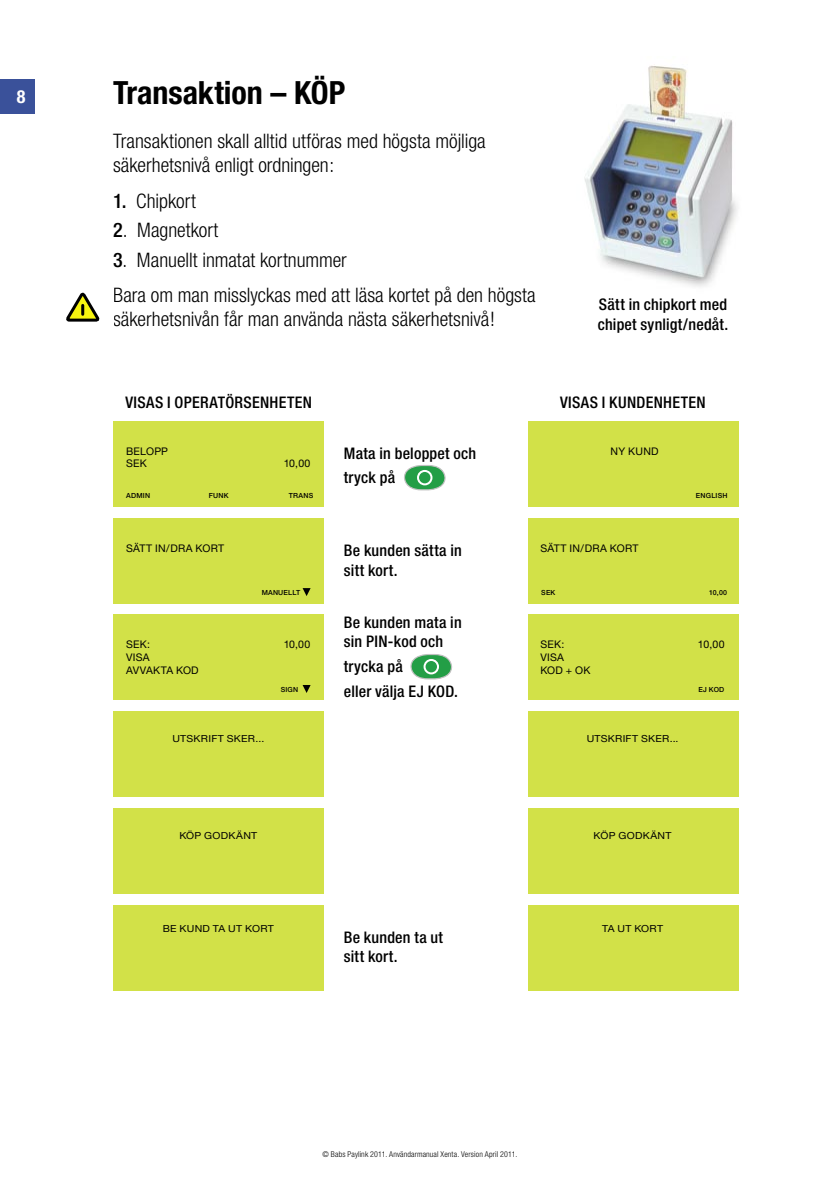
<style>
.page{position:relative;width:840px;height:1191px;background:#fff}
.page>*{position:absolute;margin:0;border:0;box-sizing:border-box;transform-origin:0 0}
.t1{font:700 condensed 32px "Helvetica Neue";color:#000}
.t2{font:300 condensed 20px/24px "Helvetica Neue";color:#000}
.t3{font:700 condensed 18px "Helvetica Neue";color:#fff}
.t4{font:500 condensed 16px/19.2px "Helvetica Neue";letter-spacing:.015em;color:#000}
.t5{font:10.6px/12.6px "Helvetica Neue";letter-spacing:.025em;color:#000}
.t6{font:9.8px "Helvetica Neue";letter-spacing:.025em;color:#000;scale:1.08 1}
.t7{font:300 condensed 8px "Helvetica Neue";letter-spacing:.02em;color:#000}
.t8{font:500 7px "Helvetica Neue";letter-spacing:.025em;color:#000}
.s1{font-weight:500}
</style>
<div class="page">
<div style="left:0;top:79px;width:34px;height:34px;background:#3a519a"></div>
<img style="left:584px;top:65px;width:153px;height:222px">
<svg style="left:66px;top:292px;width:34px;height:30px"></svg>
<div style="left:113px;top:421px;width:211px;height:85px;background:#d2e148"></div>
<div style="left:113px;top:518px;width:211px;height:85px;background:#d2e148"></div>
<svg style="left:302px;top:588px;width:9px;height:8px"></svg>
<div style="left:113px;top:711px;width:211px;height:85px;background:#d2e148"></div>
<div style="left:113px;top:808px;width:211px;height:85px;background:#d2e148"></div>
<div style="left:113px;top:905px;width:211px;height:85px;background:#d2e148"></div>
<div style="left:113px;top:615px;width:211px;height:85px;background:#d2e148"></div>
<svg style="left:302px;top:685px;width:9px;height:8px"></svg>
<svg style="left:404px;top:465px;width:42px;height:25px"></svg>
<div style="left:417px;top:470px;width:15px;height:15px;border:2px solid #fff;border-radius:50%"></div>
<svg style="left:410px;top:654px;width:42px;height:25px"></svg>
<div style="left:423px;top:659px;width:16px;height:15px;border:2px solid #fff;border-radius:50%"></div>
<div style="left:527px;top:421px;width:211px;height:85px;background:#d2e148"></div>
<div style="left:527px;top:518px;width:211px;height:85px;background:#d2e148"></div>
<div style="left:527px;top:711px;width:211px;height:85px;background:#d2e148"></div>
<div style="left:527px;top:808px;width:211px;height:85px;background:#d2e148"></div>
<div style="left:527px;top:905px;width:211px;height:85px;background:#d2e148"></div>
<div style="left:527px;top:615px;width:211px;height:85px;background:#d2e148"></div>
<p class="t3" style="left:17px;top:86px;width:10px">8</p>
<h1 class="t1" style="left:113px;top:73px;width:234px">Transaktion – KÖP</h1>
<p class="t2" style="left:113px;top:129px;width:374px">Transaktionen skall alltid utföras med högsta möjliga säkerhetsnivå enligt ordningen:</p>
<p class="t2" style="left:113px;top:188px;width:84px"><span class="s1">1.</span> Chipkort</p>
<p class="t2" style="left:113px;top:218px;width:107px"><span class="s1">2</span>. Magnetkort</p>
<p class="t2" style="left:113px;top:242px;width:424px;line-height:35.4px"><span class="s1">3</span>. Manuellt inmatat kortnummer<br>Bara om man misslyckas med att läsa kortet på den högsta</p>
<p class="t2" style="left:113px;top:307px;width:383px">säkerhetsnivån får man använda nästa säkerhetsnivå!</p>
<p class="t4" style="left:125px;top:392px;width:188px">VISAS I OPERATÖRSENHETEN</p>
<p class="t5" style="left:126px;top:444px;width:43px">BELOPP<br>SEK</p>
<p class="t5" style="left:283px;top:457px;width:28px">10,00</p>
<p class="t8" style="left:126px;top:491px;width:25px">ADMIN</p>
<p class="t8" style="left:209px;top:491px;width:21px">FUNK</p>
<p class="t8" style="left:289px;top:491px;width:26px">TRANS</p>
<p class="t4" style="left:343px;top:441px;width:134px;line-height:24px">Mata in beloppet och tryck på</p>
<p class="t4" style="left:597px;top:295px;width:132px">Sätt in chipkort med chipet synligt/nedåt.</p>
<p class="t4" style="left:559px;top:392px;width:147px">VISAS I KUNDENHETEN</p>
<p class="t5" style="left:610px;top:444px;width:49px">NY KUND</p>
<p class="t8" style="left:695px;top:491px;width:33px">ENGLISH</p>
<p class="t5" style="left:126px;top:541px;width:100px">SÄTT IN/DRA KORT</p>
<p class="t4" style="left:343px;top:541px;width:119px">Be kunden sätta in sitt kort.</p>
<p class="t5" style="left:540px;top:541px;width:100px">SÄTT IN/DRA KORT</p>
<p class="t8" style="left:261px;top:588px;width:40px">MANUELLT</p>
<p class="t8" style="left:541px;top:588px;width:16px">SEK</p>
<p class="t8" style="left:708px;top:588px;width:19px">10,00</p>
<p class="t5" style="left:126px;top:638px;width:25px">SEK:</p>
<p class="t5" style="left:283px;top:638px;width:28px">10,00</p>
<p class="t5" style="left:126px;top:651px;width:74px">VISA<br>AVVAKTA KOD</p>
<p class="t8" style="left:280px;top:685px;width:19px">SIGN</p>
<p class="t4" style="left:343px;top:612px;width:119px">Be kunden mata in sin PIN-kod och</p>
<p class="t4" style="left:343px;top:653px;width:116px;line-height:24.8px">trycka på<br>eller välja EJ KOD.</p>
<p class="t5" style="left:540px;top:638px;width:25px">SEK:</p>
<p class="t5" style="left:697px;top:638px;width:28px">10,00</p>
<p class="t5" style="left:540px;top:651px;width:52px">VISA<br>KOD + OK</p>
<p class="t8" style="left:698px;top:685px;width:27px">EJ KOD</p>
<p class="t6" style="left:172px;top:733px;width:86px">UTSKRIFT SKER...</p>
<p class="t6" style="left:586px;top:733px;width:86px">UTSKRIFT SKER...</p>
<p class="t6" style="left:179px;top:829px;width:74px">KÖP GODKÄNT</p>
<p class="t6" style="left:593px;top:829px;width:74px">KÖP GODKÄNT</p>
<p class="t6" style="left:163px;top:922px;width:104px">BE KUND TA UT KORT</p>
<p class="t4" style="left:343px;top:927px;width:101px">Be kunden ta ut sitt kort.</p>
<p class="t6" style="left:601px;top:922px;width:58px">TA UT KORT</p>
<p class="t7" style="left:322px;top:1149px;width:196px">© Babs Paylink 2011. Användarmanual Xenta. Version April 2011.</p>
</div>
